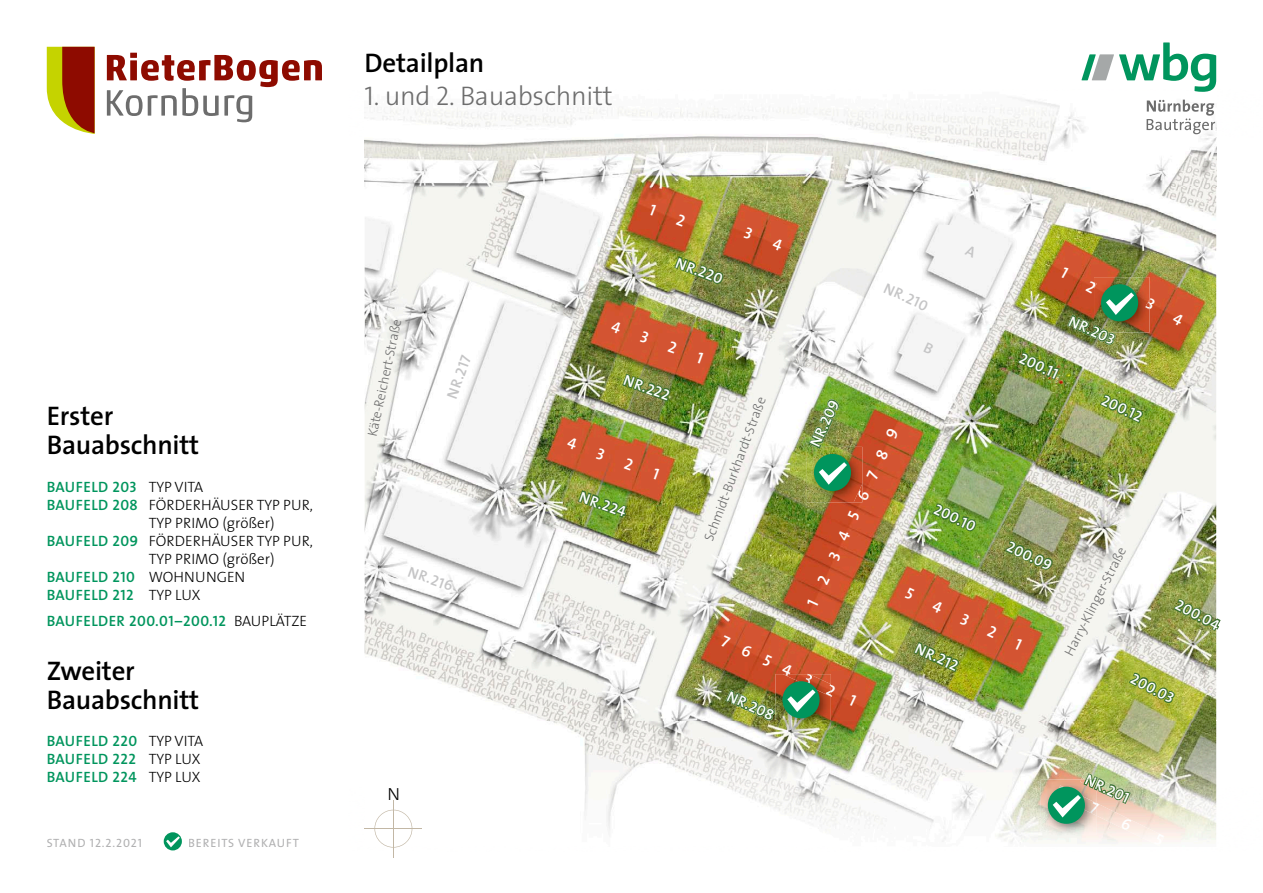
<style>
.page{position:relative;width:1263px;height:893px;background:#fff}
.page>*{position:absolute;margin:0;border:0;box-sizing:border-box;transform-origin:0 0}
.t1{font:600 27px/28.5px "The Sans";letter-spacing:-.01em;color:#000}
.t2{font:300 27px "The Sans";letter-spacing:-.01em;color:#6d6d6d}
.t3{font:300 17.55px "The Sans";color:#000}
.t4{font:16.2px "The Sans Semi Bold Caps";color:#fff}
.t5{font:15px/18px "The Sans Semi Bold Caps";letter-spacing:.03em;color:#00955d}
.t6{font:300 15px "The Sans";color:#000}
.t7{font:15px "The Sans Semi Bold Caps";color:#fff}
.t8{font:15px "The Sans Semi Bold Caps";color:#c5c5c6}
.t9{font:300 13.5px "The Sans";color:#6d6d6d}
.t10{font:12px "The Sans Caps";letter-spacing:.075em;color:#b1b1b2}
.s1{font-family:"The Sans Light Caps";font-weight:400}
.s2{font-family:"The Sans";font-weight:300;color:#000}
.s3{font-family:"The Sans Semi Bold Caps";font-weight:400;color:#00955d}
</style>
<div class="page">
<img style="left:365px;top:99px;width:851px;height:744px">
<img style="left:364px;top:117px;width:1px;height:65px">
<img style="left:1216px;top:125px;width:1px;height:61px">
<img style="left:1216px;top:721px;width:1px;height:82px">
<img style="left:1096px;top:803px;width:68px;height:40px">
<img style="left:1081px;top:772px;width:45px;height:1px">
<svg style="left:374px;top:810px;width:38px;height:38px"></svg>
<hr style="left:393px;top:800px;width:1px;height:57px;background:#c2b7a5">
<hr style="left:365px;top:828px;width:57px;height:1px;background:#c2b7a5">
<svg style="left:673px;top:246px;width:51px;height:40px;background:#7e8f39"></svg>
<svg style="left:1172px;top:597px;width:49px;height:35px;background:#879b5a"></svg>
<svg style="left:1127px;top:671px;width:50px;height:34px;background:#90a53e"></svg>
<svg style="left:725px;top:690px;width:50px;height:31px;background:#728938"></svg>
<svg style="left:912px;top:632px;width:49px;height:42px;background:#7c8635"></svg>
<img style="left:577px;top:479px;width:51px;height:40px">
<svg style="left:621px;top:363px;width:51px;height:40px;background:#7a8338"></svg>
<svg style="left:931px;top:502px;width:46px;height:31px"></svg>
<svg style="left:1004px;top:539px;width:50px;height:33px;background:#738747"></svg>
<svg style="left:1016px;top:351px;width:45px;height:30px"></svg>
<svg style="left:1098px;top:393px;width:47px;height:32px;background:#7a993e"></svg>
<svg style="left:47px;top:47px;width:48px;height:87px;background:#ac651e"></svg>
<svg style="left:107px;top:53px;width:215px;height:69px"></svg>
<svg style="left:1081px;top:42px;width:135px;height:50px"></svg>
<svg style="left:1146px;top:100px;width:69px;height:34px"></svg>
<img style="left:1134px;top:277px;width:15px;height:56px">
<div style="left:1101px;top:284px;width:37px;height:37px;background:#00955d;border-radius:50%"></div>
<svg style="left:164px;top:832px;width:18px;height:18px"></svg>
<svg style="left:166px;top:836px;width:14px;height:11px"></svg>
<img style="left:1041px;top:780px;width:55px;height:55px">
<div style="left:1048px;top:787px;width:37px;height:37px;background:#00955d;border-radius:50%"></div>
<img style="left:775px;top:674px;width:56px;height:56px">
<img style="left:783px;top:674px;width:48px;height:23px">
<div style="left:782px;top:681px;width:37px;height:37px;background:#00955d;border-radius:50%"></div>
<svg style="left:787px;top:689px;width:28px;height:23px"></svg>
<img style="left:807px;top:447px;width:55px;height:55px">
<img style="left:854px;top:484px;width:8px;height:18px">
<svg style="left:809px;top:399px;width:30px;height:50px"></svg>
<div style="left:814px;top:454px;width:37px;height:37px;background:#00955d;border-radius:50%"></div>
<svg style="left:819px;top:462px;width:28px;height:23px"></svg>
<img style="left:1053px;top:773px;width:79px;height:58px">
<svg style="left:905px;top:587px;width:10px;height:13px"></svg>
<svg style="left:931px;top:600px;width:13px;height:13px"></svg>
<svg style="left:960px;top:613px;width:10px;height:13px"></svg>
<svg style="left:987px;top:625px;width:10px;height:13px"></svg>
<svg style="left:1014px;top:638px;width:8px;height:12px"></svg>
<img style="left:1060px;top:266px;width:74px;height:79px">
<svg style="left:648px;top:204px;width:8px;height:11px"></svg>
<svg style="left:676px;top:214px;width:10px;height:13px"></svg>
<svg style="left:964px;top:244px;width:13px;height:14px"></svg>
<svg style="left:923px;top:343px;width:11px;height:12px"></svg>
<svg style="left:1145px;top:297px;width:11px;height:13px"></svg>
<svg style="left:1171px;top:312px;width:13px;height:14px"></svg>
<svg style="left:744px;top:227px;width:9px;height:13px"></svg>
<svg style="left:772px;top:238px;width:11px;height:13px"></svg>
<svg style="left:566px;top:437px;width:12px;height:13px"></svg>
<svg style="left:596px;top:448px;width:9px;height:12px"></svg>
<svg style="left:624px;top:458px;width:10px;height:12px"></svg>
<svg style="left:652px;top:468px;width:7px;height:12px"></svg>
<svg style="left:610px;top:320px;width:12px;height:14px"></svg>
<svg style="left:640px;top:331px;width:9px;height:13px"></svg>
<svg style="left:668px;top:341px;width:10px;height:13px"></svg>
<svg style="left:696px;top:351px;width:7px;height:12px"></svg>
<h1 class="t1" style="left:365px;top:48px;width:121px">Detailplan</h1>
<h1 class="t2" style="left:365px;top:73px;width:250px"><span class="s1">1.</span> und <span class="s1">2.</span> Bauabschnitt</h1>
<h1 class="t1" style="left:47px;top:401px;width:154px">Erster<br>Bauabschnitt</h1>
<p class="t5" style="left:47px;top:477px;width:158px">BAUFELD 203 <span class="s2">TYP VITA</span></p>
<p class="t6" style="left:47px;top:492px;width:268px"><span class="s3">BAUFELD 208</span> FÖRDERHÄUSER TYP PUR,</p>
<p class="t6" style="left:149px;top:510px;width:127px">TYP PRIMO (größer)</p>
<p class="t6" style="left:47px;top:528px;width:268px"><span class="s3">BAUFELD 209</span> FÖRDERHÄUSER TYP PUR,</p>
<p class="t6" style="left:149px;top:546px;width:127px">TYP PRIMO (größer)</p>
<p class="t5" style="left:47px;top:567px;width:200px">BAUFELD 210 <span class="s2">WOHNUNGEN<br></span>BAUFELD 212 <span class="s2">TYP LUX</span></p>
<p class="t5" style="left:47px;top:611px;width:262px">BAUFELDER 200.01–200.12 <span class="s2">BAUPLÄTZE</span></p>
<h1 class="t1" style="left:47px;top:656px;width:154px">Zweiter<br>Bauabschnitt</h1>
<p class="t5" style="left:47px;top:732px;width:158px">BAUFELD 220 <span class="s2">TYP VITA<br></span>BAUFELD 222 <span class="s2">TYP LUX<br></span>BAUFELD 224 <span class="s2">TYP LUX</span></p>
<p class="t10" style="left:47px;top:833px;width:97px">STAND 12.2.2021</p>
<p class="t10" style="left:188px;top:833px;width:112px">BEREITS VERKAUFT</p>
<p class="t7" style="left:681px;top:250px;width:51px;rotate:21deg">NR.220</p>
<p class="t8" style="left:890px;top:276px;width:48px;rotate:25deg">NR.210</p>
<p class="t9" style="left:361px;top:434px;width:121px;rotate:-78deg">Käte-Reichert-Straße</p>
<p class="t7" style="left:1075px;top:309px;width:50px;rotate:25deg">NR.203</p>
<p class="t7" style="left:1026px;top:346px;width:42px;rotate:25deg">200.11</p>
<p class="t8" style="left:439px;top:393px;width:46px;rotate:-70deg">NR.217</p>
<p class="t7" style="left:628px;top:368px;width:49px;rotate:20deg">NR.222</p>
<p class="t7" style="left:1108px;top:388px;width:44px;rotate:25deg">200.12</p>
<p class="t9" style="left:697px;top:536px;width:154px;rotate:-69deg">Schmidt-Burkhardt-Straße</p>
<p class="t7" style="left:803px;top:441px;width:52px;rotate:-65deg">NR.209</p>
<p class="t4" style="left:799px;top:600px;width:196px;rotate:-65deg">1 2 3456789</p>
<p class="t7" style="left:584px;top:484px;width:50px;rotate:20deg">NR.224</p>
<p class="t7" style="left:940px;top:497px;width:46px;rotate:25deg">200.10</p>
<p class="t7" style="left:1013px;top:534px;width:50px;rotate:25deg">200.09</p>
<p class="t9" style="left:1058px;top:649px;width:121px;rotate:-63deg">Harry-Klinger-Straße</p>
<p class="t8" style="left:413px;top:559px;width:48px;rotate:20deg">NR.216</p>
<p class="t7" style="left:1182px;top:593px;width:49px;rotate:28deg">200.04</p>
<p class="t4" style="left:728px;top:627px;width:148px;rotate:25deg">76543 2 1</p>
<p class="t7" style="left:921px;top:636px;width:47px;rotate:25deg">NR.212</p>
<p class="t7" style="left:1138px;top:666px;width:48px;rotate:28deg">200.03</p>
<p class="t7" style="left:733px;top:684px;width:51px;rotate:25deg">NR.208</p>
<p class="t3" style="left:387px;top:780px;width:14px">N</p>
<p class="t7" style="left:1091px;top:767px;width:48px;rotate:25deg">NR.201</p>
</div>
